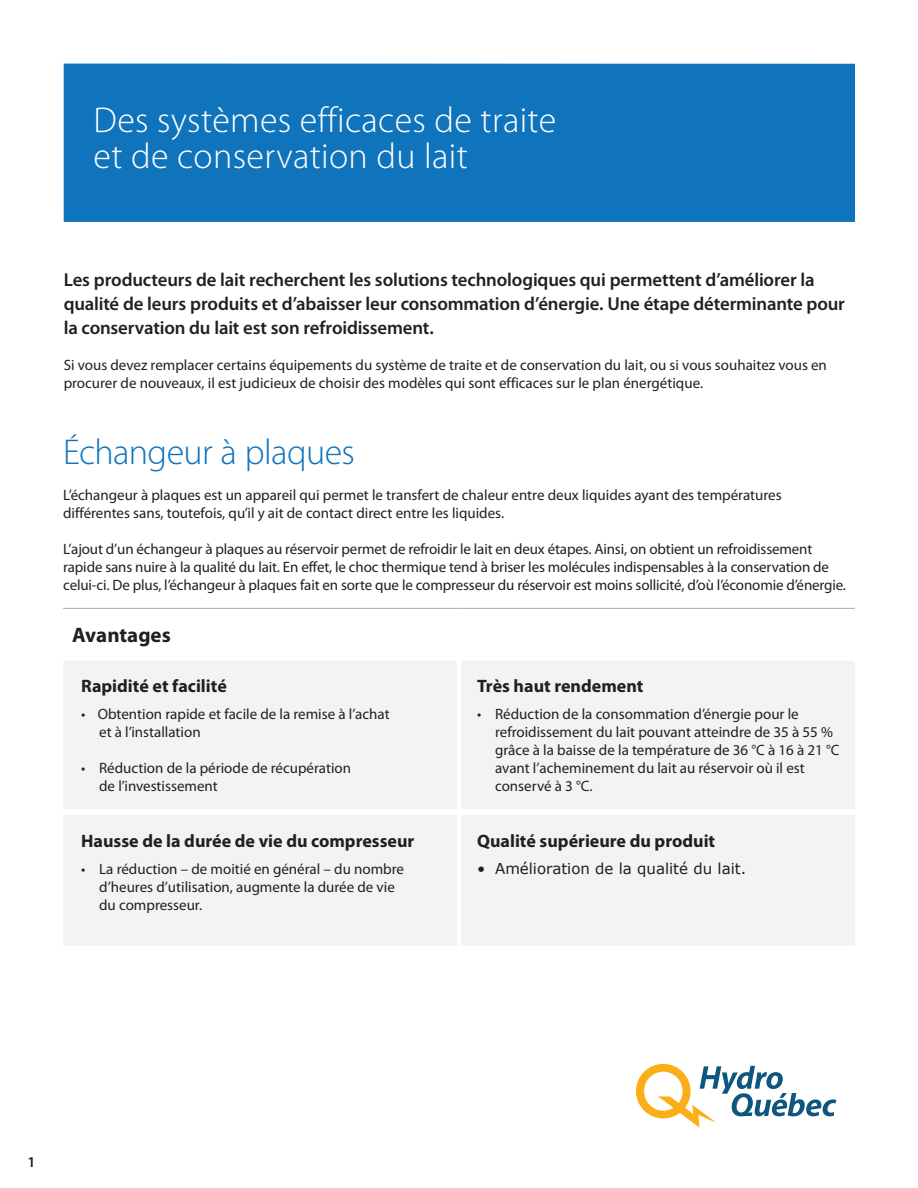
<style>
.page{position:relative;width:918px;height:1188px;background:#fff}
.page>*{position:absolute;margin:0;border:0;box-sizing:border-box;transform-origin:0 0}
.t1{font:300 36px/36px "Myriad Pro";letter-spacing:.01em;color:#fff}
.t2{font:300 36px "Myriad Pro";letter-spacing:-.02em;color:#1074bc}
.t3{font:700 21px "Myriad Pro";color:#231f20}
.t4{font:600 18.75px/24px "Myriad Pro";letter-spacing:-.01em;color:#231f20}
.t5{font:700 18px "Myriad Pro";color:#231f20}
.t6{font:15px/18px "Myriad Pro";color:#231f20}
.t7{font:15px "Verdana";color:#231f20}
.t8{font:600 15px "Myriad Pro";color:#231f20}
</style>
<div class="page">
<div style="left:64px;top:64px;width:791px;height:158px;background:#1074bc"></div>
<svg style="left:636px;top:1064px;width:200px;height:64px"></svg>
<div style="left:63px;top:661px;width:792px;height:148px;background:#f2f3f4"></div>
<hr style="left:63px;top:608px;width:396px;height:1px;background:#b4a599">
<hr style="left:459px;top:608px;width:396px;height:1px;background:#b4a599">
<hr style="left:457px;top:661px;width:4px;height:148px;background:#fff">
<div style="left:63px;top:815px;width:792px;height:130px;background:#f2f3f4"></div>
<hr style="left:457px;top:815px;width:4px;height:131px;background:#fff">
<h1 class="t1" style="left:94px;top:103px;width:464px">Des systèmes efficaces de traite et de conservation du lait</h1>
<p class="t4" style="left:64px;top:268px;width:783px">Les producteurs de lait recherchent les solutions technologiques qui permettent d’améliorer la qualité de leurs produits et d’abaisser leur consommation d’énergie. Une étape déterminante pour la conservation du lait est son refroidissement.</p>
<p class="t6" style="left:64px;top:357px;width:765px">Si vous devez remplacer certains équipements du système de traite et de conservation du lait, ou si vous souhaitez vous en procurer de nouveaux, il est judicieux de choisir des modèles qui sont efficaces sur le plan énergétique.</p>
<h1 class="t2" style="left:63px;top:433px;width:293px">Échangeur à plaques</h1>
<p class="t6" style="left:63px;top:487px;width:720px">L’échangeur à plaques est un appareil qui permet le transfert de chaleur entre deux liquides ayant des températures différentes sans, toutefois, qu’il y ait de contact direct entre les liquides.</p>
<p class="t6" style="left:63px;top:541px;width:784px">L’ajout d’un échangeur à plaques au réservoir permet de refroidir le lait en deux étapes. Ainsi, on obtient un refroidissement rapide sans nuire à la qualité du lait. En effet, le choc thermique tend à briser les molécules indispensables à la conservation de celui-ci. De plus, l’échangeur à plaques fait en sorte que le compresseur du réservoir est moins sollicité, d’où l’économie d’énergie.</p>
<h2 class="t3" style="left:72px;top:623px;width:100px">Avantages</h2>
<p class="t5" style="left:81px;top:676px;width:147px">Rapidité et facilité</p>
<p class="t6" style="left:99px;top:705px;width:292px;text-indent:-18px">• Obtention rapide et facile de la remise à l’achat et à l’installation</p>
<p class="t6" style="left:99px;top:759px;width:254px;text-indent:-18px">• Réduction de la période de récupération de l’investissement</p>
<p class="t5" style="left:477px;top:676px;width:168px">Très haut rendement</p>
<p class="t6" style="left:495px;top:705px;width:346px;text-indent:-18px">• Réduction de la consommation d’énergie pour le refroidissement du lait pouvant atteindre de 35 à 55 % grâce à la baisse de la température de 36 °C à 16 à 21 °C avant l’acheminement du lait au réservoir où il est conservé à 3 °C.</p>
<p class="t5" style="left:81px;top:831px;width:335px">Hausse de la durée de vie du compresseur</p>
<p class="t6" style="left:99px;top:860px;width:306px;text-indent:-18px">• La réduction – de moitié en général – du nombre d’heures d’utilisation, augmente la durée de vie du compresseur.</p>
<p class="t5" style="left:477px;top:831px;width:240px">Qualité supérieure du produit</p>
<p class="t7" style="left:477px;top:859px;width:271px">• Amélioration de la qualité du lait.</p>
<p class="t8" style="left:28px;top:1154px;width:10px">1</p>
</div>
